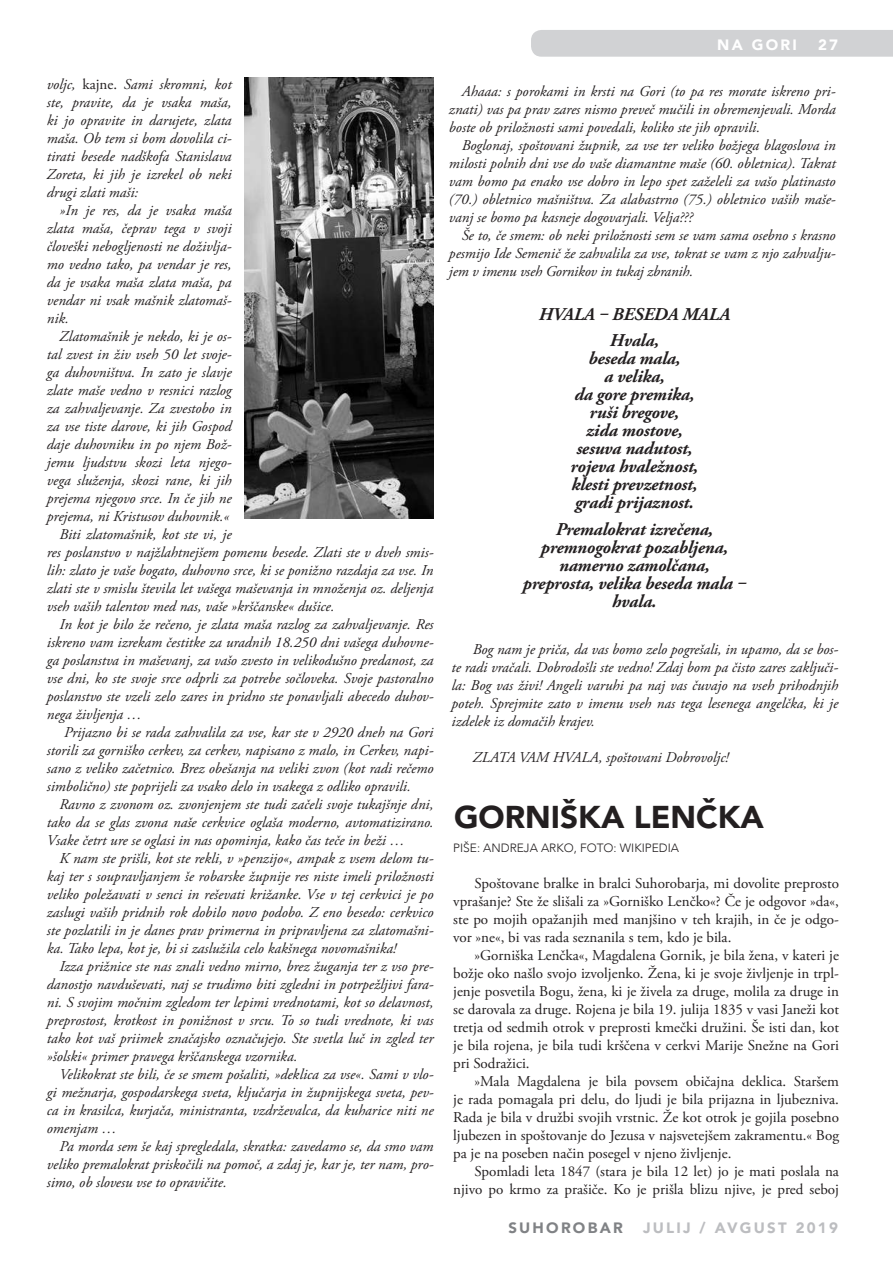
<style>
.page{position:relative;width:893px;height:1263px;background:#fff}
.page>*{position:absolute;margin:0;border:0;box-sizing:border-box;transform-origin:0 0}
.t1{font:900 31.5px "Avenir LT";color:#231f20}
.t2{font:italic 700 18px/18px "Adobe Garamond Pro";letter-spacing:-.01em;color:#231f20;text-align:center}
.t3{font:italic 15px/18px "Adobe Garamond Pro";color:#231f20;text-align:justify}
.t4{font:15px/18px "Adobe Garamond Pro";color:#231f20;text-align:justify}
.t5{font:900 15px "Avenir LT";letter-spacing:.15em;color:#bcbdc0}
.t6{font:900 15px "Avenir LT";letter-spacing:.15em;color:#808285}
.t7{font:900 15px "Avenir LT";letter-spacing:.15em;color:#fff}
.t8{font:300 12px "Avenir LT";color:#231f20}
.s1{font-style:normal}
</style>
<div class="page">
<div style="left:531px;top:30px;width:361px;height:27px;background:#d1d2d4"></div>
<img style="left:244px;top:78px;width:189px;height:440px">
<p class="t3" style="left:47px;top:75px;width:186px">voljc, <span class="s1">kajne.</span> Sami skromni, kot ste, pravite, da je vsaka maša, ki jo opravite in darujete, zlata maša. Ob tem si bom dovolila ci&shy;tirati besede nadškofa Stanislava Zoreta, ki jih je izrekel ob neki drugi zlati maši:</p>
<p class="t3" style="left:47px;top:201px;width:186px;text-indent:13px">»In je res, da je vsaka maša zlata maša, čeprav tega v svoji človeški nebogljenosti ne doživlja&shy;mo vedno tako, pa vendar je res, da je vsaka maša zlata maša, pa vendar ni vsak mašnik zlatomaš&shy;nik.</p>
<p class="t3" style="left:60px;top:327px;width:173px">Zlatomašnik je nekdo, ki je os-</p>
<p class="t3" style="left:47px;top:345px;width:186px">tal zvest in živ vseh 50 let svoje-</p>
<p class="t3" style="left:47px;top:363px;width:186px">ga duhovništva. In zato je slavje</p>
<p class="t3" style="left:47px;top:381px;width:186px">zlate maše vedno v resnici razlog</p>
<p class="t3" style="left:47px;top:399px;width:186px">za zahvaljevanje. Za zvestobo in</p>
<p class="t3" style="left:47px;top:417px;width:186px">za vse tiste darove, ki jih Gospod</p>
<p class="t3" style="left:47px;top:435px;width:186px">daje duhovniku in po njem Bož-</p>
<p class="t3" style="left:47px;top:453px;width:186px">jemu ljudstvu skozi leta njego-</p>
<p class="t3" style="left:47px;top:471px;width:186px">vega služenja, skozi rane, ki jih</p>
<p class="t3" style="left:47px;top:489px;width:186px">prejema njegovo srce. In če jih ne</p>
<p class="t3" style="left:47px;top:507px;width:184px">prejema, ni Kristusov duhovnik.«</p>
<p class="t3" style="left:60px;top:525px;width:173px">Biti zlatomašnik, kot ste vi, je</p>
<p class="t3" style="left:47px;top:543px;width:388px">res poslanstvo v najžlahtnejšem pomenu besede. Zlati ste v dveh smis-</p>
<p class="t3" style="left:47px;top:561px;width:388px">lih: zlato je vaše bogato, duhovno srce, ki se ponižno razdaja za vse. In</p>
<p class="t3" style="left:47px;top:579px;width:388px">zlati ste v smislu števila let vašega maševanja in množenja oz. deljenja</p>
<p class="t3" style="left:47px;top:597px;width:289px">vseh vaših talentov med nas, vaše »krščanske« dušice.</p>
<p class="t3" style="left:60px;top:615px;width:375px">In kot je bilo že rečeno, je zlata maša razlog za zahvaljevanje. Res</p>
<p class="t3" style="left:47px;top:633px;width:388px">iskreno vam izrekam čestitke za uradnih 18.250 dni vašega duhovne-</p>
<p class="t3" style="left:47px;top:651px;width:388px">ga poslanstva in maševanj, za vašo zvesto in velikodušno predanost, za</p>
<p class="t3" style="left:47px;top:669px;width:388px">vse dni, ko ste svoje srce odprli za potrebe sočloveka. Svoje pastoralno</p>
<p class="t3" style="left:47px;top:687px;width:388px">poslanstvo ste vzeli zelo zares in pridno ste ponavljali abecedo duhov-</p>
<p class="t3" style="left:47px;top:705px;width:97px">nega življenja …</p>
<p class="t3" style="left:64px;top:723px;width:371px">Prijazno bi se rada zahvalila za vse, kar ste v 2920 dneh na Gori</p>
<p class="t3" style="left:47px;top:741px;width:388px">storili za gorniško cerkev, za cerkev, napisano z malo, in Cerkev, napi-</p>
<p class="t3" style="left:47px;top:759px;width:388px">sano z veliko začetnico. Brez obešanja na veliki zvon (kot radi rečemo</p>
<p class="t3" style="left:47px;top:777px;width:365px">simbolično) ste poprijeli za vsako delo in vsakega z odliko opravili.</p>
<p class="t3" style="left:60px;top:795px;width:375px">Ravno z zvonom oz. zvonjenjem ste tudi začeli svoje tukajšnje dni,</p>
<p class="t3" style="left:47px;top:813px;width:388px">tako da se glas zvona naše cerkvice oglaša moderno, avtomatizirano.</p>
<p class="t3" style="left:47px;top:831px;width:359px">Vsake četrt ure se oglasi in nas opominja, kako čas teče in beži …</p>
<p class="t3" style="left:60px;top:849px;width:375px">K nam ste prišli, kot ste rekli, v »penzijo«, ampak z vsem delom tu-</p>
<p class="t3" style="left:47px;top:867px;width:388px">kaj ter s soupravljanjem še robarske župnije res niste imeli priložnosti</p>
<p class="t3" style="left:47px;top:885px;width:388px">veliko poležavati v senci in reševati križanke. Vse v tej cerkvici je po</p>
<p class="t3" style="left:47px;top:903px;width:388px">zaslugi vaših pridnih rok dobilo novo podobo. Z eno besedo: cerkvico</p>
<p class="t3" style="left:47px;top:921px;width:388px">ste pozlatili in je danes prav primerna in pripravljena za zlatomašni-</p>
<p class="t3" style="left:47px;top:939px;width:351px">ka. Tako lepa, kot je, bi si zaslužila celo kakšnega novomašnika!</p>
<p class="t3" style="left:60px;top:957px;width:375px">Izza prižnice ste nas znali vedno mirno, brez žuganja ter z vso pre-</p>
<p class="t3" style="left:47px;top:975px;width:388px">danostjo navduševati, naj se trudimo biti zgledni in potrpežljivi fara-</p>
<p class="t3" style="left:47px;top:993px;width:388px">ni. S svojim močnim zgledom ter lepimi vrednotami, kot so delavnost,</p>
<p class="t3" style="left:47px;top:1011px;width:388px">preprostost, krotkost in ponižnost v srcu. To so tudi vrednote, ki vas</p>
<p class="t3" style="left:47px;top:1029px;width:388px">tako kot vaš priimek značajsko označujejo. Ste svetla luč in zgled ter</p>
<p class="t3" style="left:47px;top:1047px;width:252px">»šolski« primer pravega krščanskega vzornika.</p>
<p class="t3" style="left:60px;top:1065px;width:375px">Velikokrat ste bili, če se smem pošaliti, »deklica za vse«. Sami v vlo-</p>
<p class="t3" style="left:47px;top:1083px;width:388px">gi mežnarja, gospodarskega sveta, ključarja in župnijskega sveta, pev-</p>
<p class="t3" style="left:47px;top:1101px;width:388px">ca in krasilca, kurjača, ministranta, vzdrževalca, da kuharice niti ne</p>
<p class="t3" style="left:47px;top:1119px;width:71px">omenjam …</p>
<p class="t3" style="left:60px;top:1137px;width:375px">Pa morda sem še kaj spregledala, skratka: zavedamo se, da smo vam</p>
<p class="t3" style="left:47px;top:1155px;width:388px">veliko premalokrat priskočili na pomoč, a zdaj je, kar je, ter nam, pro-</p>
<p class="t3" style="left:47px;top:1173px;width:181px">simo, ob slovesu vse to opravičite.</p>
<p class="t7" style="left:717px;top:35px;width:81px">NA GORI</p>
<p class="t7" style="left:818px;top:35px;width:22px">27</p>
<p class="t3" style="left:449px;top:82px;width:388px;text-indent:13px">Ahaaa: s porokami in krsti na Gori (to pa res morate iskreno pri&shy;znati) vas pa prav zares nismo preveč mučili in obremenjevali. Morda boste ob priložnosti sami povedali, koliko ste jih opravili.</p>
<p class="t3" style="left:449px;top:136px;width:388px;text-indent:13px">Boglonaj, spoštovani župnik, za vse ter veliko božjega blagoslova in milosti polnih dni vse do vaše diamantne maše (60. obletnica). Takrat vam bomo pa enako vse dobro in lepo spet zaželeli za vašo platinasto (70.) obletnico mašništva. Za alabastrno (75.) obletnico vaših maše&shy;vanj se bomo pa kasneje dogovarjali. Velja???</p>
<p class="t3" style="left:449px;top:226px;width:388px;text-indent:13px">Še to, če smem: ob neki priložnosti sem se vam sama osebno s krasno pesmijo Ide Semenič že zahvalila za vse, tokrat se vam z njo zahvalju&shy;jem v imenu vseh Gornikov in tukaj zbranih.</p>
<p class="t2" style="left:538px;top:301px;width:193px;line-height:26.5px">HVALA ‒ BESEDA MALA<br>Hvala,</p>
<p class="t2" style="left:570px;top:350px;width:129px">beseda mala,<br>a velika,<br>da gore premika, ruši bregove,<br>zida mostove, sesuva nadutost, rojeva hvaležnost, klesti prevzetnost, gradi prijaznost.</p>
<p class="t2" style="left:522px;top:520px;width:225px">Premalokrat izrečena, premnogokrat pozabljena, namerno zamolčana, preprosta, velika beseda mala ‒ hvala.</p>
<p class="t3" style="left:451px;top:640px;width:388px;text-indent:21px">Bog nam je priča, da vas bomo zelo pogrešali, in upamo, da se bos&shy;te radi vračali. Dobrodošli ste vedno! Zdaj bom pa čisto zares zaključi&shy;la: Bog vas živi! Angeli varuhi pa naj vas čuvajo na vseh prihodnjih poteh. Sprejmite zato v imenu vseh nas tega lesenega angelčka, ki je izdelek iz domačih krajev.</p>
<p class="t3" style="left:473px;top:748px;width:257px">ZLATA VAM HVALA, spoštovani Dobrovoljc!</p>
<h1 class="t1" style="left:454px;top:798px;width:311px">GORNIŠKA LENČKA</h1>
<p class="t8" style="left:453px;top:841px;width:227px">PIŠE: ANDREJA ARKO, FOTO: WIKIPEDIA</p>
<p class="t4" style="left:453px;top:874px;width:387px;text-indent:21px">Spoštovane bralke in bralci Suhorobarja, mi dovolite preprosto vprašanje? Ste že slišali za »Gorniško Lenčko«? Če je odgovor »da«, ste po mojih opažanjih med manjšino v teh krajih, in če je odgo&shy;vor »ne«, bi vas rada seznanila s tem, kdo je bila.</p>
<p class="t4" style="left:453px;top:946px;width:387px;text-indent:21px">»Gorniška Lenčka«, Magdalena Gornik, je bila žena, v kateri je božje oko našlo svojo izvoljenko. Žena, ki je svoje življenje in trpl&shy;jenje posvetila Bogu, žena, ki je živela za druge, molila za druge in se darovala za druge. Rojena je bila 19. julija 1835 v vasi Janeži kot tretja od sedmih otrok v preprosti kmečki družini. Še isti dan, kot je bila rojena, je bila tudi krščena v cerkvi Marije Snežne na Gori pri Sodražici.</p>
<p class="t4" style="left:453px;top:1072px;width:387px;text-indent:21px">»Mala Magdalena je bila povsem običajna deklica. Staršem je rada pomagala pri delu, do ljudi je bila prijazna in ljubezniva.<br>Rada je bila v družbi svojih vrstnic. Že kot otrok je gojila posebno ljubezen in spoštovanje do Jezusa v najsvetejšem zakramentu.« Bog pa je na poseben način posegel v njeno življenje.</p>
<p class="t4" style="left:453px;top:1162px;width:387px;text-align:right">Spomladi leta 1847 (stara je bila 12 let) jo je mati poslala na njivo po krmo za prašiče. Ko je prišla blizu njive, je pred seboj</p>
<p class="t6" style="left:508px;top:1219px;width:116px">SUHOROBAR</p>
<p class="t5" style="left:643px;top:1219px;width:196px">JULIJ / AVGUST 2019</p>
</div>
